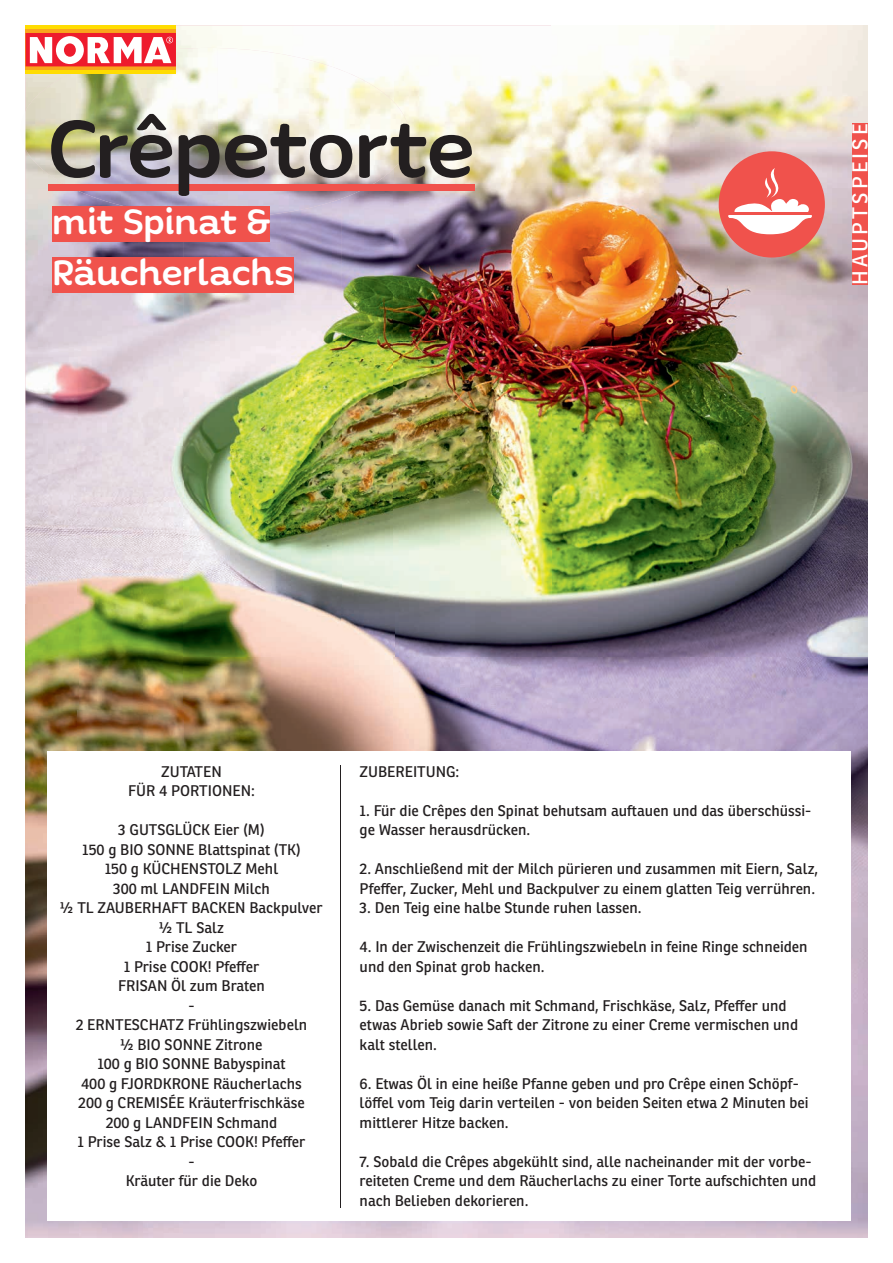
<style>
.page{position:relative;width:893px;height:1263px;background:#fff}
.page>*{position:absolute;margin:0;border:0;box-sizing:border-box;transform-origin:0 0}
.t1{font:500 90px "Quenda";letter-spacing:-.015em;color:#231f20}
.t2{font:500 39px/51.3px "Quenda";letter-spacing:-.01em;color:#fff}
.t3{font:21px "Ronnia";letter-spacing:.15em;color:#fff}
.t4{font:15px/19.5px "Ronnia";color:#231f20}
</style>
<div class="page">
<img style="left:394px;top:26px;width:473px;height:1106px">
<img style="left:341px;top:175px;width:53px;height:575px">
<img style="left:26px;top:175px;width:52px;height:1062px">
<img style="left:183px;top:217px;width:158px;height:533px">
<img style="left:78px;top:242px;width:105px;height:995px">
<div style="left:47px;top:750px;width:803px;height:470px;background:#fff"></div>
<img style="left:25px;top:111px;width:1px;height:38px">
<img style="left:26px;top:48px;width:384px;height:127px">
<img style="left:49px;top:175px;width:337px;height:42px">
<svg style="left:790px;top:385px;width:8px;height:9px"></svg>
<svg style="left:666px;top:318px;width:7px;height:6px"></svg>
<div style="left:48px;top:185px;width:427px;height:6px;background:#f0524c"></div>
<div style="left:52px;top:206px;width:218px;height:36px;background:#f0524c"></div>
<div style="left:52px;top:258px;width:242px;height:35px;background:#f0524c"></div>
<div style="left:852px;top:124px;width:15px;height:161px;background:#f0524c"></div>
<div style="left:719px;top:151px;width:106px;height:107px;background:#f0524c;border-radius:50%"></div>
<svg style="left:728px;top:168px;width:84px;height:66px"></svg>
<hr style="left:728px;top:213px;width:86px;height:2px;background:#f0524c">
<hr style="left:340px;top:765px;width:1px;height:443px;background:#231f20">
<div style="left:26px;top:26px;width:150px;height:48px;background:#ffdc01"></div>
<div style="left:26px;top:29px;width:150px;height:41px;background:linear-gradient(to right,#f9a51b,#f9a51b)"></div>
<div style="left:26px;top:33px;width:150px;height:33px;background:#ee1b2d"></div>
<svg style="left:30px;top:36px;width:143px;height:28px"></svg>
<h1 class="t1" style="left:48px;top:95px;width:428px">Crêpetorte</h1>
<h2 class="t2" style="left:52px;top:197px;width:243px">mit Spinat &amp;<br>Räucherlachs</h2>
<h3 class="t3" style="left:847px;top:285px;width:163px;rotate:-90deg">HAUPTSPEISE</h3>
<p class="t4" style="left:128px;top:761px;width:128px;text-align:center">ZUTATEN<br>FÜR 4 PORTIONEN:</p>
<p class="t4" style="left:60px;top:820px;width:264px;text-align:center">3 GUTSGLÜCK Eier (M)<br>150 g BIO SONNE Blattspinat (TK)<br>150 g KÜCHENSTOLZ Mehl<br>300 ml LANDFEIN Milch<br>½ TL ZAUBERHAFT BACKEN Backpulver ½ TL Salz<br>1 Prise Zucker<br>1 Prise COOK! Pfeffer<br>FRISAN Öl zum Braten<br>-<br>2 ERNTESCHATZ Frühlingszwiebeln<br>½ BIO SONNE Zitrone<br>100 g BIO SONNE Babyspinat<br>400 g FJORDKRONE Räucherlachs<br>200 g CREMISÉE Kräuterfrischkäse<br>200 g LANDFEIN Schmand<br>1 Prise Salz &amp; 1 Prise COOK! Pfeffer<br>-<br>Kräuter für die Deko</p>
<p class="t4" style="left:360px;top:761px;width:101px">ZUBEREITUNG:</p>
<p class="t4" style="left:360px;top:800px;width:453px">1. Für die Crêpes den Spinat behutsam auftauen und das überschüssi&shy;ge Wasser herausdrücken.</p>
<p class="t4" style="left:360px;top:859px;width:460px">2. Anschließend mit der Milch pürieren und zusammen mit Eiern, Salz,<br>Pfeffer, Zucker, Mehl und Backpulver zu einem glatten Teig verrühren.</p>
<p class="t4" style="left:360px;top:898px;width:284px">3. Den Teig eine halbe Stunde ruhen lassen.</p>
<p class="t4" style="left:360px;top:937px;width:450px">4. In der Zwischenzeit die Frühlingszwiebeln in feine Ringe schneiden und den Spinat grob hacken.</p>
<p class="t4" style="left:360px;top:995px;width:440px">5. Das Gemüse danach mit Schmand, Frischkäse, Salz, Pfeffer und etwas Abrieb sowie Saft der Zitrone zu einer Creme vermischen und kalt stellen.</p>
<p class="t4" style="left:360px;top:1073px;width:450px">6. Etwas Öl in eine heiße Pfanne geben und pro Crêpe einen Schöpf&shy;löffel vom Teig darin verteilen - von beiden Seiten etwa 2 Minuten bei mittlerer Hitze backen.</p>
<p class="t4" style="left:360px;top:1151px;width:458px">7. Sobald die Crêpes abgekühlt sind, alle nacheinander mit der vorbe&shy;reiteten Creme und dem Räucherlachs zu einer Torte aufschichten und nach Belieben dekorieren.</p>
</div>
